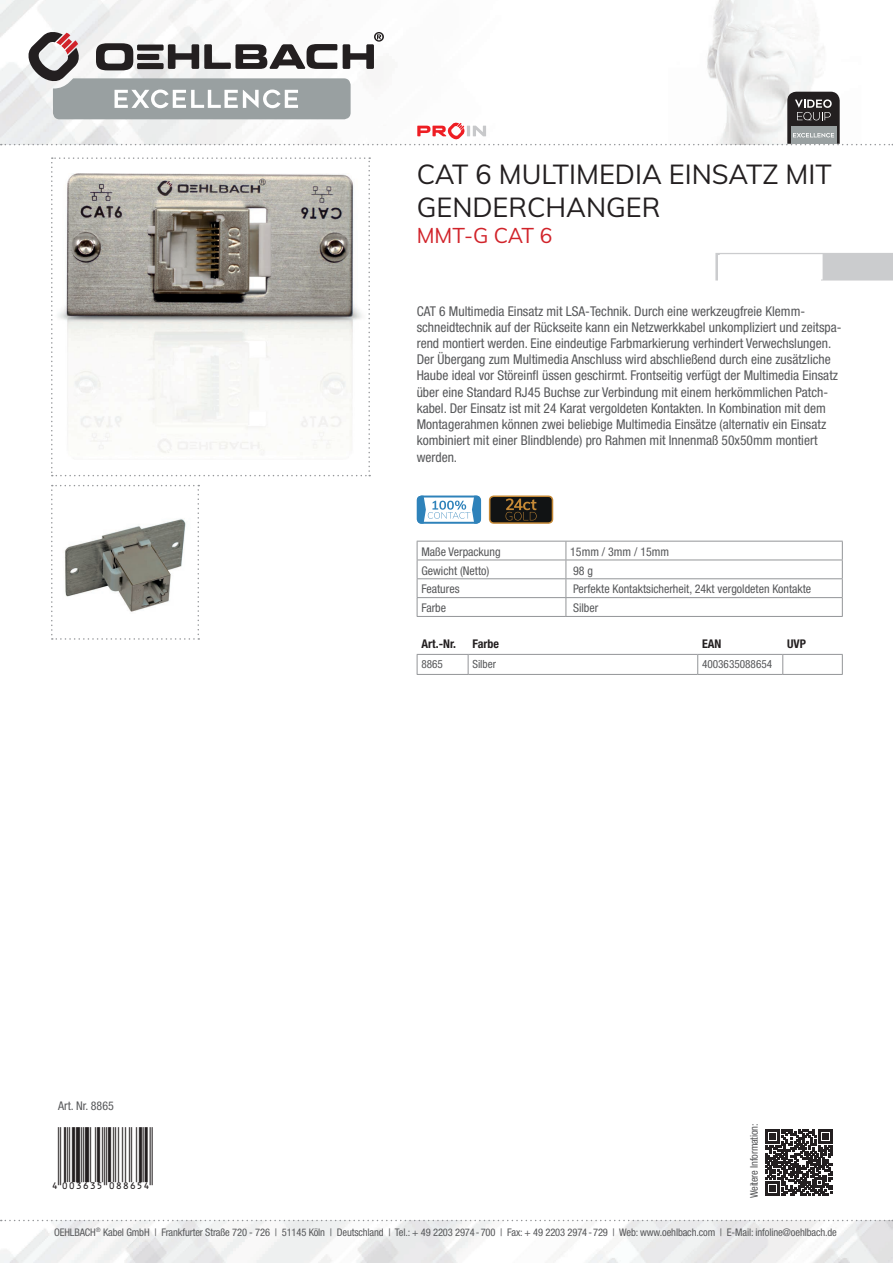
<style>
.page{position:relative;width:893px;height:1263px;background:#fff}
.page>*{position:absolute;margin:0;border:0;box-sizing:border-box;transform-origin:0 0}
.t1{font:27px/32.4px "Muli";color:#231f20}
.t2{font:27px "EAN";color:#231f20}
.t3{font:21px "Muli";letter-spacing:-.01em;color:#d1232a}
.t4{font:condensed 13.5px/16.2px "Helvetica Neue LTW1 G";color:#57585a}
.t5{font:condensed 12px "Helvetica Neue LTW1 G";color:#57585a}
.t6{font:700 condensed 12px "Helvetica Neue LTW1 G";color:#231f20}
.t7{font:condensed 11.25px "Helvetica Neue LTW1 G";color:#57585a}
.t8{font:condensed 10.5px "Helvetica Neue LTW1 G";letter-spacing:-.01em;color:#57585a}
</style>
<div class="page">
<img style="left:0;top:1220px;width:893px;height:43px">
<img style="left:0;top:0;width:818px;height:145px">
<svg style="left:1px;top:1220px;width:892px;height:1px"></svg>
<svg style="left:51px;top:157px;width:319px;height:319px"></svg>
<svg style="left:51px;top:485px;width:148px;height:155px"></svg>
<svg style="left:417px;top:495px;width:64px;height:29px"></svg>
<svg style="left:489px;top:495px;width:64px;height:29px;background:#433623"></svg>
<svg style="left:766px;top:1129px;width:66px;height:67px"></svg>
<svg style="left:1px;top:31px;width:892px;height:114px"></svg>
<svg style="left:417px;top:653px;width:426px;height:21px"></svg>
<hr style="left:417px;top:674px;width:51px;height:1px;background:#939598">
<hr style="left:468px;top:674px;width:230px;height:1px;background:#939598">
<hr style="left:698px;top:674px;width:85px;height:1px;background:#939598">
<hr style="left:783px;top:674px;width:60px;height:1px;background:#939598">
<hr style="left:417px;top:654px;width:51px;height:1px;background:#939598">
<hr style="left:468px;top:654px;width:230px;height:1px;background:#939598">
<hr style="left:698px;top:654px;width:85px;height:1px;background:#939598">
<hr style="left:783px;top:654px;width:60px;height:1px;background:#939598">
<svg style="left:715px;top:253px;width:178px;height:27px;background:#d0d1d2"></svg>
<svg style="left:417px;top:541px;width:426px;height:75px"></svg>
<hr style="left:417px;top:616px;width:149px;height:1px;background:#939598">
<hr style="left:566px;top:616px;width:277px;height:1px;background:#939598">
<div style="left:718px;top:256px;width:103px;height:25px;background:#fff"></div>
<div style="left:806px;top:659px;width:33px;height:14px;background:#fff"></div>
<h1 class="t1" style="left:417px;top:157px;width:416px">CAT 6 MULTIMEDIA EINSATZ MIT<br>GENDERCHANGER</h1>
<h2 class="t3" style="left:417px;top:221px;width:137px">MMT-G CAT 6</h2>
<p class="t4" style="left:417px;top:303px;width:426px">CAT 6 Multimedia Einsatz mit LSA-Technik. Durch eine werkzeugfreie Klemm&shy;schneidtechnik auf der Rückseite kann ein Netzwerkkabel unkompliziert und zeitspa&shy;rend montiert werden. Eine eindeutige Farbmarkierung verhindert Verwechslungen.<br>Der Übergang zum Multimedia Anschluss wird abschließend durch eine zusätzliche Haube ideal vor Störeinfl üssen geschirmt. Frontseitig verfügt der Multimedia Einsatz über eine Standard RJ45 Buchse zur Verbindung mit einem herkömmlichen Patch&shy;kabel. Der Einsatz ist mit 24 Karat vergoldeten Kontakten. In Kombination mit dem Montagerahmen können zwei beliebige Multimedia Einsätze (alternativ ein Einsatz kombiniert mit einer Blindblende) pro Rahmen mit Innenmaß 50x50mm montiert werden.</p>
<p class="t5" style="left:421px;top:544px;width:81px">Maße Verpackung</p>
<p class="t5" style="left:570px;top:544px;width:100px">15mm / 3mm / 15mm</p>
<p class="t5" style="left:421px;top:563px;width:69px">Gewicht (Netto)</p>
<p class="t5" style="left:573px;top:563px;width:21px">98 g</p>
<p class="t5" style="left:421px;top:582px;width:40px">Features</p>
<p class="t5" style="left:573px;top:582px;width:240px">Perfekte Kontaktsicherheit, 24kt vergoldeten Kontakte</p>
<p class="t5" style="left:421px;top:601px;width:26px">Farbe</p>
<p class="t5" style="left:573px;top:601px;width:27px">Silber</p>
<p class="t6" style="left:421px;top:637px;width:36px">Art.-Nr.</p>
<p class="t6" style="left:472px;top:637px;width:28px">Farbe</p>
<p class="t6" style="left:702px;top:637px;width:21px">EAN</p>
<p class="t6" style="left:787px;top:637px;width:20px">UVP</p>
<p class="t7" style="left:421px;top:658px;width:23px">8865</p>
<p class="t7" style="left:472px;top:658px;width:25px">Silber</p>
<p class="t7" style="left:702px;top:658px;width:72px">4003635088654</p>
<p class="t5" style="left:58px;top:1099px;width:57px">Art. Nr. 8865</p>
<h1 class="t2" style="left:51px;top:1157px;width:103px">4":D=@GI#NVVTSR"</h1>
<p class="t8" style="left:748px;top:1198px;width:76px;rotate:-90deg">Weitere Information:</p>
<p class="t8" style="left:54px;top:1226px;width:784px">OEHLBACH<sup>®</sup> Kabel GmbH | Frankfurter Straße 720 - 726 | 51145 Köln | Deutschland | Tel.: + 49 2203 2974-700 | Fax: + 49 2203 2974-729 | Web: www.oehlbach.com | E-Mail: infoline@oehlbach.de</p>
</div>
